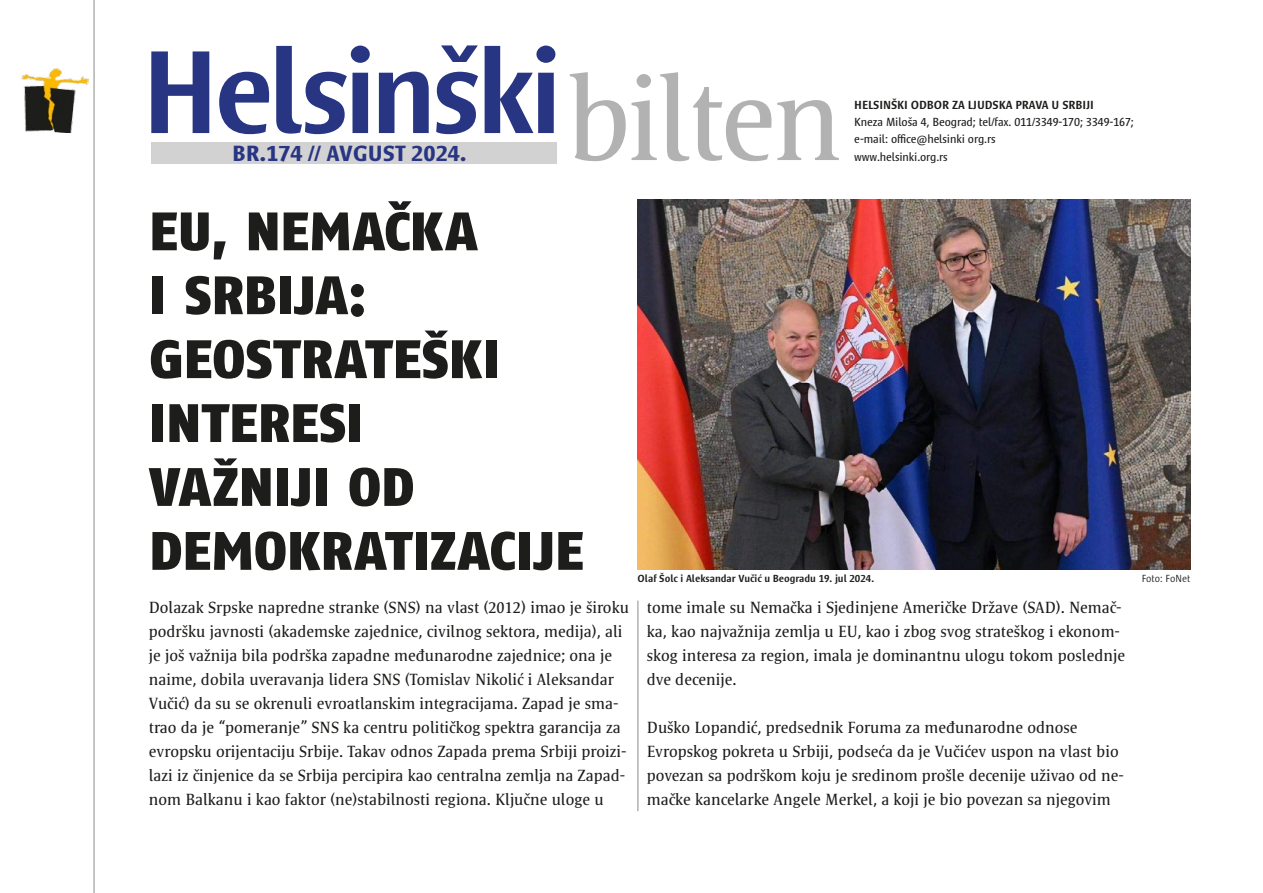
<style>
.page{position:relative;width:1263px;height:893px;background:#fff}
.page>*{position:absolute;margin:0;border:0;box-sizing:border-box;transform-origin:0 0}
.t1{font:500 120px "Satero Sans LT Pro";letter-spacing:-.045em;color:#283583}
.t2{font:120px "Satero Serif LT Pro";letter-spacing:-.035em;color:#b3b2b2}
.BILT_veliki_naslov{font:54px/63.9px "Fago No Black UV";color:#1d1d1b}
.BILT_broj__datum{font:700 22.5px "Satero Sans LT Pro";color:#283583}
.BILT_bodi{font:16.5px/24px "Satero Serif LT Pro";color:#1d1d1b}
.t3{font:12px/17.2px "Satero Sans LT Pro";letter-spacing:-.01em;color:#1d1d1b}
.t4{font:500 12px "Satero Sans LT Pro";letter-spacing:-.01em;color:#1d1d1b}
.BILT_foto_potpis{font:500 10.5px "Satero Sans LT Pro";color:#1d1d1b}
.BILT_foto_potpis-2{font:300 10.5px "Satero Sans LT Pro";color:#1d1d1b}
</style>
<div class="page">
<hr style="left:93px;top:0;width:2px;height:893px;background:#b3b2b2">
<hr style="left:637px;top:601px;width:2px;height:210px;background:#b3b2b2">
<div style="left:152px;top:142px;width:405px;height:22px;background:#d2d2d2"></div>
<img style="left:638px;top:200px;width:552px;height:370px">
<img style="left:21px;top:68px;width:67px;height:65px">
<p class="t1" style="left:141px;top:24px;width:423px">Helsinški</p>
<p class="BILT_broj__datum" style="left:232px;top:140px;width:236px">BR.174 // AVGUST 2024.</p>
<p class="t2" style="left:565px;top:48px;width:279px">bilten</p>
<p class="BILT_veliki_naslov" style="left:149px;top:198px;width:436px">EU, NEMAČKA<br>I SRBIJA:<br>GEOSTRATEŠKI<br>INTERESI<br>VAŽNIJI OD<br>DEMOKRATIZACIJE</p>
<p class="t4" style="left:854px;top:98px;width:241px">HELSINŠKI ODBOR ZA LJUDSKA PRAVA U SRBIJI</p>
<p class="t3" style="left:854px;top:113px;width:281px">Kneza Miloša 4, Beograd; tel/fax. 011/3349-170; 3349-167; e-mail: office@helsinki org.rs<br>www.helsinki.org.rs</p>
<p class="BILT_foto_potpis" style="left:638px;top:572px;width:238px">Olaf Šolc i Aleksandar Vučić u Beogradu 19. jul 2024.</p>
<p class="BILT_foto_potpis-2" style="left:1142px;top:572px;width:50px">Foto: FoNet</p>
<p class="BILT_bodi" style="left:149px;top:595px;width:482px">Dolazak Srpske napredne stranke (SNS) na vlast (2012) imao je široku podršku javnosti (akademske zajednice, civilnog sektora, medija), ali je još važnija bila podrška zapadne međunarodne zajednice; ona je naime, dobila uveravanja lidera SNS (Tomislav Nikolić i Aleksandar Vučić) da su se okrenuli evroatlanskim integracijama. Zapad je sma&shy;trao da je “pomeranje” SNS ka centru političkog spektra garancija za evropsku orijentaciju Srbije. Takav odnos Zapada prema Srbiji proizi&shy;lazi iz činjenice da se Srbija percipira kao centralna zemlja na Zapad&shy;nom Balkanu i kao faktor (ne)stabilnosti regiona. Ključne uloge u</p>
<p class="BILT_bodi" style="left:647px;top:595px;width:480px">tome imale su Nemačka i Sjedinjene Američke Države (SAD). Nemač&shy;ka, kao najvažnija zemlja u EU, kao i zbog svog strateškog i ekonom&shy;skog interesa za region, imala je dominantnu ulogu tokom poslednje dve decenije.</p>
<p class="BILT_bodi" style="left:647px;top:715px;width:479px">Duško Lopandić, predsednik Foruma za međunarodne odnose Evropskog pokreta u Srbiji, podseća da je Vučićev uspon na vlast bio povezan sa podrškom koju je sredinom prošle decenije uživao od ne&shy;mačke kancelarke Angele Merkel, a koji je bio povezan sa njegovim</p>
</div>
